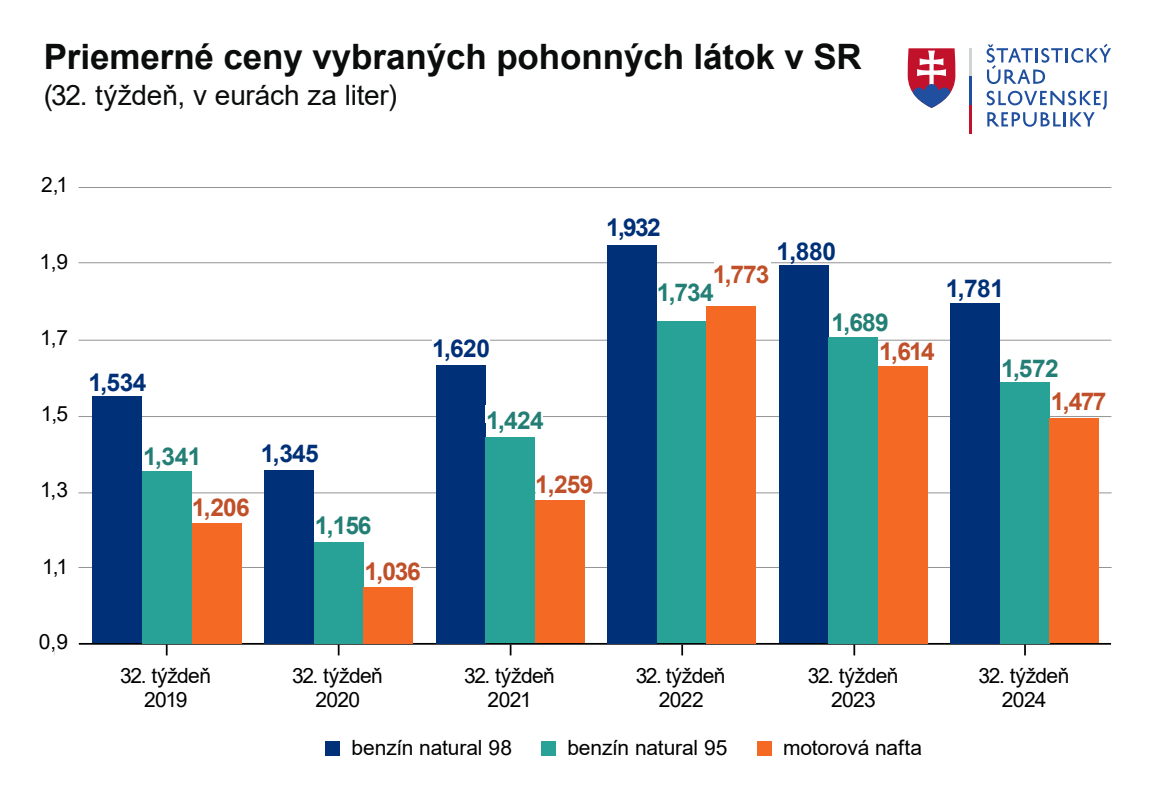
<style>
.page{position:relative;width:1155px;height:805px;background:#fff}
.page>*{position:absolute;margin:0;border:0;box-sizing:border-box;transform-origin:0 0}
.t1{font:700 35px "Arial";letter-spacing:-.005em;color:#0b0c0c}
.t2{font:28px "Arial";letter-spacing:-.005em;color:#0b0c0c}
.t3{font:700 24.5px "Arial";letter-spacing:-.025em;color:#237f75}
.t4{font:700 24.5px "Arial";letter-spacing:-.02em;color:#003078}
.t5{font:700 24.5px "Arial";letter-spacing:-.04em;color:#c05029}
.t6{font:21px/24.5px "Arial";letter-spacing:-.02em;color:#000;text-align:center}
</style>
<div class="page">
<hr style="left:79px;top:643px;width:1032px;height:2px;background:#000">
<hr style="left:79px;top:187px;width:1032px;height:1px;background:#949494">
<hr style="left:79px;top:262px;width:1032px;height:1px;background:#949494">
<hr style="left:79px;top:416px;width:1032px;height:1px;background:#949494">
<hr style="left:79px;top:493px;width:1032px;height:1px;background:#949494">
<hr style="left:79px;top:340px;width:1032px;height:1px;background:#949494">
<hr style="left:1065px;top:48px;width:3px;height:14px;background:#1f4f9e">
<svg style="left:1071px;top:44px;width:40px;height:19px"></svg>
<svg style="left:987px;top:44px;width:76px;height:40px"></svg>
<svg style="left:987px;top:91px;width:120px;height:36px"></svg>
<svg style="left:908px;top:48px;width:47px;height:60px"></svg>
<hr style="left:970px;top:48px;width:2px;height:29px;background:#d1d4d4">
<hr style="left:970px;top:77px;width:2px;height:28px;background:#1f4f9e">
<hr style="left:970px;top:105px;width:2px;height:29px;background:#c2122b">
<svg style="left:166px;top:645px;width:2px;height:10px"></svg>
<svg style="left:1024px;top:645px;width:2px;height:10px"></svg>
<hr style="left:79px;top:567px;width:1032px;height:1px;background:#949494">
<div style="left:325px;top:741px;width:15px;height:14px;background:#003078"></div>
<div style="left:541px;top:741px;width:15px;height:14px;background:#28a197"></div>
<div style="left:757px;top:741px;width:14px;height:14px;background:#f46a25"></div>
<div style="left:264px;top:470px;width:50px;height:173px;background:#003078"></div>
<div style="left:314px;top:542px;width:50px;height:101px;background:#28a197"></div>
<div style="left:364px;top:587px;width:49px;height:56px;background:#f46a25"></div>
<div style="left:436px;top:365px;width:49px;height:278px;background:#003078"></div>
<div style="left:485px;top:437px;width:50px;height:206px;background:#28a197"></div>
<div style="left:535px;top:501px;width:50px;height:142px;background:#f46a25"></div>
<div style="left:93px;top:396px;width:49px;height:247px;background:#003078"></div>
<div style="left:142px;top:471px;width:50px;height:172px;background:#28a197"></div>
<div style="left:192px;top:523px;width:49px;height:120px;background:#f46a25"></div>
<div style="left:779px;top:265px;width:50px;height:378px;background:#003078"></div>
<div style="left:829px;top:337px;width:49px;height:306px;background:#28a197"></div>
<div style="left:878px;top:366px;width:50px;height:277px;background:#f46a25"></div>
<div style="left:951px;top:303px;width:49px;height:340px;background:#003078"></div>
<div style="left:1000px;top:382px;width:50px;height:261px;background:#28a197"></div>
<div style="left:1050px;top:418px;width:49px;height:225px;background:#f46a25"></div>
<div style="left:608px;top:245px;width:49px;height:398px;background:#003078"></div>
<div style="left:657px;top:322px;width:50px;height:321px;background:#28a197"></div>
<div style="left:707px;top:306px;width:49px;height:337px;background:#f46a25"></div>
<svg style="left:338px;top:645px;width:2px;height:10px"></svg>
<svg style="left:681px;top:645px;width:2px;height:10px"></svg>
<svg style="left:853px;top:645px;width:2px;height:10px"></svg>
<div style="left:364px;top:559px;width:57px;height:17px;background:#fff"></div>
<div style="left:432px;top:330px;width:58px;height:17px;background:#fff"></div>
<div style="left:485px;top:406px;width:58px;height:17px;background:#fff"></div>
<div style="left:536px;top:478px;width:57px;height:18px;background:#fff"></div>
<div style="left:714px;top:253px;width:56px;height:18px;background:#fff"></div>
<h1 class="t1" style="left:44px;top:32px;width:820px">Priemerné ceny vybraných pohonných látok v SR</h1>
<h2 class="t2" style="left:44px;top:75px;width:355px">(32. týždeň, v eurách za liter)</h2>
<p class="t6" style="left:41px;top:172px;width:28px">2,1</p>
<p class="t6" style="left:39px;top:249px;width:30px">1,9</p>
<p class="t6" style="left:40px;top:325px;width:29px">1,7</p>
<p class="t6" style="left:41px;top:402px;width:29px">1,5</p>
<p class="t6" style="left:40px;top:477px;width:30px">1,3</p>
<p class="t6" style="left:42px;top:555px;width:27px">1,1</p>
<p class="t6" style="left:39px;top:629px;width:31px">0,9</p>
<p class="t4" style="left:89px;top:365px;width:59px">1,534</p>
<p class="t3" style="left:143px;top:439px;width:60px">1,341</p>
<p class="t5" style="left:192px;top:490px;width:59px">1,206</p>
<p class="t4" style="left:261px;top:437px;width:60px">1,345</p>
<p class="t3" style="left:315px;top:508px;width:58px">1,156</p>
<p class="t5" style="left:364px;top:554px;width:58px">1,036</p>
<p class="t4" style="left:432px;top:331px;width:59px">1,620</p>
<p class="t3" style="left:486px;top:404px;width:59px">1,424</p>
<p class="t5" style="left:535px;top:467px;width:60px">1,259</p>
<p class="t4" style="left:606px;top:210px;width:56px">1,932</p>
<p class="t5" style="left:713px;top:257px;width:58px">1,773</p>
<p class="t3" style="left:657px;top:275px;width:58px">1,734</p>
<p class="t4" style="left:776px;top:234px;width:61px">1,880</p>
<p class="t3" style="left:831px;top:305px;width:59px">1,689</p>
<p class="t5" style="left:879px;top:334px;width:57px">1,614</p>
<p class="t4" style="left:946px;top:271px;width:60px">1,781</p>
<p class="t3" style="left:1001px;top:351px;width:59px">1,572</p>
<p class="t5" style="left:1051px;top:384px;width:57px">1,477</p>
<p class="t6" style="left:120px;top:663px;width:92px">32. týždeň<br>2019</p>
<p class="t6" style="left:979px;top:663px;width:92px">32. týždeň<br>2024</p>
<p class="t6" style="left:292px;top:663px;width:92px">32. týždeň<br>2020</p>
<p class="t6" style="left:636px;top:663px;width:91px">32. týždeň<br>2022</p>
<p class="t6" style="left:808px;top:663px;width:92px">32. týždeň<br>2023</p>
<p class="t6" style="left:464px;top:663px;width:92px">32. týždeň<br>2021</p>
<p class="t6" style="left:352px;top:736px;width:162px">benzín natural 98</p>
<p class="t6" style="left:567px;top:736px;width:162px">benzín natural 95</p>
<p class="t6" style="left:783px;top:736px;width:141px">motorová nafta</p>
</div>
